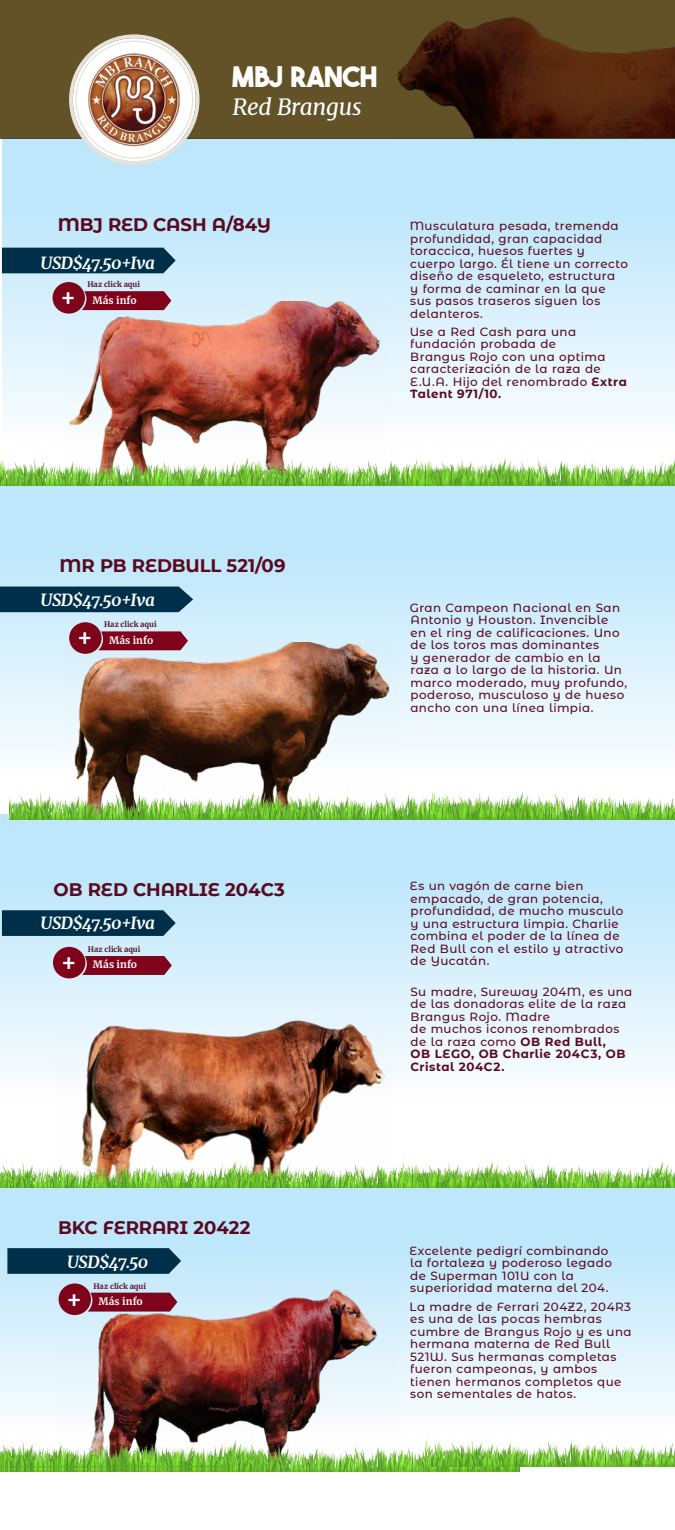
<style>
.page{position:relative;width:675px;height:1530px;background:#fff}
.page>*{position:absolute;margin:0;border:0;box-sizing:border-box;transform-origin:0 0}
.t1{font:28.12px "THEBOLDFONT FREEVERSION";color:#fff}
.t2{font:900 24.38px "Merriweather";color:#fff}
.t3{font:italic 22.5px "Merriweather";letter-spacing:-.015em;color:#fff}
.t4{font:700 18.12px "Montserrat Alternates";letter-spacing:-.005em;color:#590a1f}
.t5{font:italic 700 16.88px "Merriweather";letter-spacing:-.02em;color:#fff}
.t6{font:500 11.88px/12.5px "Montserrat Alternates";letter-spacing:.035em;color:#590a1f}
.t7{font:700 10px "Merriweather";letter-spacing:.01em;color:#fff}
.t8{font:700 7.5px "Merriweather";letter-spacing:.01em;color:#590a1f}
.s1{font-weight:700}
</style>
<div class="page">
<svg style="left:3px;top:138px;width:672px;height:279px"></svg>
<div style="left:0;top:485px;width:675px;height:329px;background:linear-gradient(to bottom,#b3e3fa,#fff)"></div>
<div style="left:0;top:814px;width:675px;height:324px;background:linear-gradient(to bottom,#b3e3fa,#fff)"></div>
<img style="left:532px;top:460px;width:143px;height:25px">
<img style="left:550px;top:782px;width:125px;height:37px">
<img style="left:519px;top:1161px;width:156px;height:28px">
<div style="left:2px;top:248px;width:174px;height:25px;background:#003049"></div>
<div style="left:0;top:587px;width:193px;height:25px;background:#003049"></div>
<svg style="left:2px;top:910px;width:174px;height:26px"></svg>
<img style="left:63px;top:301px;width:324px;height:147px">
<img style="left:63px;top:643px;width:335px;height:139px">
<img style="left:54px;top:1017px;width:337px;height:134px">
<img style="left:10px;top:782px;width:253px;height:37px">
<img style="left:263px;top:782px;width:287px;height:37px">
<img style="left:0;top:1151px;width:232px;height:38px">
<div style="left:53px;top:282px;width:32px;height:32px;background:#7f031a;border-radius:50%"></div>
<svg style="left:82px;top:291px;width:89px;height:19px"></svg>
<div style="left:69px;top:622px;width:33px;height:32px;background:#7f031a;border-radius:50%"></div>
<svg style="left:98px;top:631px;width:90px;height:19px"></svg>
<div style="left:53px;top:947px;width:32px;height:31px;background:#7f031a;border-radius:50%"></div>
<svg style="left:82px;top:956px;width:90px;height:19px"></svg>
<img style="left:0;top:448px;width:246px;height:37px">
<img style="left:246px;top:448px;width:286px;height:37px">
<svg style="left:0;top:0;width:675px;height:138px;fill:#635127"></svg>
<svg style="left:73px;top:38px;width:123px;height:123px"></svg>
<div style="left:69px;top:34px;width:131px;height:131px;border:4px solid #e6e3dd;border-radius:50%"></div>
<img style="left:85px;top:52px;width:102px;height:102px">
<img style="left:232px;top:1151px;width:287px;height:38px">
<svg style="left:0;top:1189px;width:675px;height:279px"></svg>
<svg style="left:7px;top:1248px;width:174px;height:26px"></svg>
<img style="left:56px;top:1288px;width:340px;height:145px">
<div style="left:59px;top:1283px;width:32px;height:32px;background:#7f031a;border-radius:50%"></div>
<svg style="left:88px;top:1293px;width:89px;height:19px"></svg>
<img style="left:0;top:1468px;width:233px;height:3px">
<img style="left:0;top:1430px;width:263px;height:38px">
<img style="left:233px;top:1433px;width:286px;height:38px">
<img style="left:426px;top:1429px;width:249px;height:38px">
<h1 class="t1" style="left:233px;top:65px;width:147px">MBJ RANCH</h1>
<h3 class="t3" style="left:233px;top:91px;width:131px">Red Brangus</h3>
<h3 class="t4" style="left:58px;top:211px;width:215px">MBJ RED CASH A/84Y</h3>
<h3 class="t5" style="left:41px;top:251px;width:116px">USD$47.50+Iva</h3>
<h2 class="t2" style="left:60px;top:280px;width:18px">+</h2>
<p class="t8" style="left:87px;top:279px;width:54px">Haz click aqui</p>
<p class="t7" style="left:93px;top:293px;width:46px">Más info</p>
<p class="t6" style="left:410px;top:219px;width:220px">Musculatura pesada, tremenda profundidad, gran capacidad toraccica, huesos fuertes y cuerpo largo. Él tiene un correcto diseño de esqueleto, estructura<br>y forma de caminar en la que sus pasos traseros siguen los delanteros.</p>
<p class="t6" style="left:410px;top:325px;width:219px">Use a Red Cash para una fundación probada de<br>Brangus Rojo con una optima caracterización de la raza de<br>E.U.A. Hijo del renombrado <span class="s1">Extra<br>Talent 971/10.</span></p>
<h3 class="t4" style="left:60px;top:553px;width:228px">MR PB REDBULL 521/09</h3>
<h3 class="t5" style="left:41px;top:588px;width:116px">USD$47.50+Iva</h3>
<h2 class="t2" style="left:77px;top:621px;width:18px">+</h2>
<p class="t8" style="left:104px;top:620px;width:54px">Haz click aqui</p>
<p class="t7" style="left:109px;top:633px;width:46px">Más info</p>
<p class="t6" style="left:410px;top:601px;width:219px">Gran Campeon Nacional en San<br>Antonio y Houston. Invencible<br>en el ring de calificaciones. Uno de los toros mas dominantes<br>y generador de cambio en la raza a lo largo de la historia. Un marco moderado, muy profundo, poderoso, musculoso y de hueso ancho con una línea limpia.</p>
<h3 class="t4" style="left:54px;top:877px;width:233px">OB RED CHARLIE 204C3</h3>
<h3 class="t5" style="left:41px;top:911px;width:116px">USD$47.50+Iva</h3>
<h2 class="t2" style="left:61px;top:945px;width:18px">+</h2>
<p class="t8" style="left:88px;top:944px;width:54px">Haz click aqui</p>
<p class="t7" style="left:93px;top:958px;width:46px">Más info</p>
<h3 class="t4" style="left:58px;top:1214px;width:194px">BKC FERRARI 20422</h3>
<h3 class="t5" style="left:67px;top:1250px;width:83px">USD$47.50</h3>
<p class="t7" style="left:99px;top:1294px;width:46px">Más info</p>
<p class="t8" style="left:93px;top:1281px;width:54px">Haz click aqui</p>
<h2 class="t2" style="left:66px;top:1282px;width:18px">+</h2>
<p class="t6" style="left:410px;top:879px;width:215px">Es un vagón de carne bien empacado, de gran potencia, profundidad, de mucho musculo y una estructura limpia. Charlie combina el poder de la línea de<br>Red Bull con el estilo y atractivo de Yucatán.</p>
<p class="t6" style="left:411px;top:985px;width:223px">Su madre, Sureway 204M, es una de las donadoras elite de la raza<br>Brangus Rojo. Madre<br>de muchos iconos renombrados de la raza como <span class="s1">OB Red Bull,<br>OB LEGO, OB Charlie 204C3, OB<br>Cristal 204C2.</span></p>
<p class="t6" style="left:410px;top:1244px;width:204px">Excelente pedigrí combinando la fortaleza y poderoso legado de Superman 101U con la superioridad materna del 204.</p>
<p class="t6" style="left:410px;top:1300px;width:224px">La madre de Ferrari 204Z2, 204R3 es una de las pocas hembras cumbre de Brangus Rojo y es una hermana materna de Red Bull<br>521W. Sus hermanas completas fueron campeonas, y ambos tienen hermanos completos que son sementales de hatos.</p>
</div>
